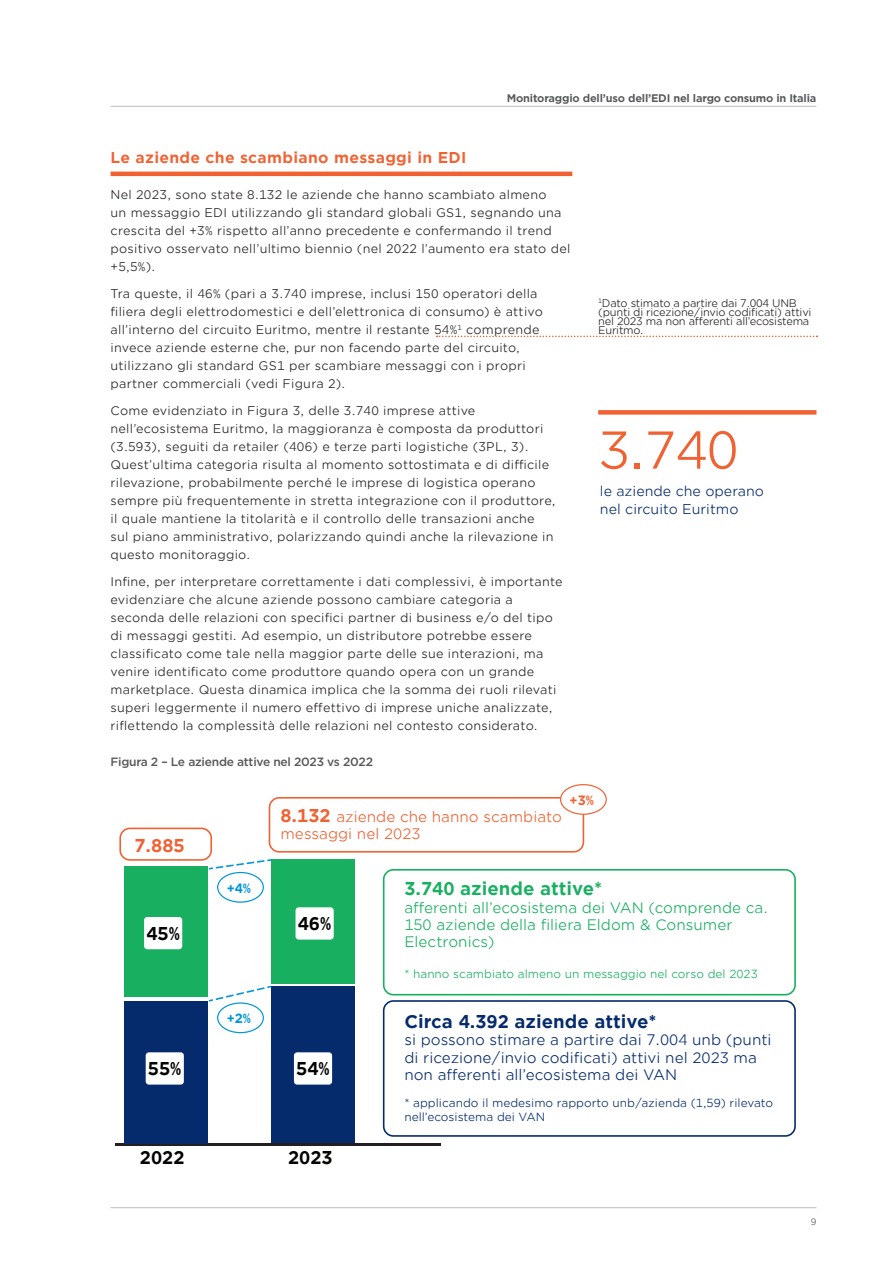
<style>
.page{position:relative;width:893px;height:1263px;background:#fff}
.page>*{position:absolute;margin:0;border:0;box-sizing:border-box;transform-origin:0 0}
._20_Call_Out_With_Rule__10pt__Baseline_Al{font:51px "Gotham Office";color:#f16232}
.t1{font:700 17.7px "Gotham Office";color:#052b6c}
.t2{font:700 17.7px "Gotham Office";color:#040503}
.t3{font:700 17.7px "Gotham Office";color:#18b060}
.t4{font:700 17.7px "Gotham Office";color:#f16232}
._14_Subhead_1_With_Rule__11pt__Baseline_A{font:700 15px "Gotham Office";letter-spacing:.02em;color:#f16232}
.t5{font:14.55px/17.4px "Gotham Office";color:#052b6c}
.t6{font:14.55px/17.4px "Gotham Office";color:#18b060}
.t7{font:14.55px/17.4px "Gotham Office";color:#f16232}
._18_Call_Out_Headline__13pt__Baseline_Ali{font:13.5px/18px "Gotham Office";color:#052b6c}
.t8{font:700 12.9px "Gotham Office";color:#0095d9}
.t9{font:700 12.9px "Gotham Office";color:#f16232}
._17_Bulleted_List__8pt__Baseline_Align{font:12px/18px "Gotham Office";letter-spacing:.02em;color:#231f20}
._19_Call_Out__10pt__Baseline_Align{font:500 12px "Gotham";letter-spacing:-.02em;color:#57585a}
.t10{font:11.25px/13.5px "Gotham Office";color:#052b6c}
.t11{font:11.25px "Gotham Office";color:#18b060}
._17_Bulleted_List__8pt__Baseline_Align-2{font:10.5px/9px "Gotham Office";letter-spacing:-.02em;color:#231f20}
.t12{font:700 10.5px "Gotham Office";letter-spacing:-.02em;color:#57585a}
.t13{font:9px "Gotham Office";color:#57585a}
.s1{font-weight:700;font-size:17.7px}
</style>
<div class="page">
<hr style="left:111px;top:106px;width:705px;height:1px;background:#bcbdc0">
<hr style="left:111px;top:1207px;width:705px;height:1px;background:#bcbdc0">
<hr style="left:111px;top:172px;width:461px;height:4px;background:#f16232">
<div style="left:598px;top:410px;width:218px;height:5px;background:#f16232"></div>
<svg style="left:437px;top:336px;width:380px;height:1px"></svg>
<div style="left:383px;top:869px;width:413px;height:126px;border:2px solid #18b060;border-radius:10px"></div>
<div style="left:383px;top:1000px;width:413px;height:137px;border:2px solid #052b6c;border-radius:10px"></div>
<div style="left:269px;top:797px;width:315px;height:55px;border:2px solid #f16232;border-radius:10px"></div>
<div style="left:561px;top:785px;width:45px;height:29px;background:#fff;border-radius:50%"></div>
<div style="left:560px;top:784px;width:47px;height:31px;border:1px solid #f16232;border-radius:50%"></div>
<div style="left:119px;top:827px;width:93px;height:34px;border:2px solid #f16232;border-radius:10px"></div>
<hr style="left:115px;top:1143px;width:325px;height:3px;background:#231f20">
<div style="left:124px;top:1001px;width:83px;height:142px;background:#052b6c"></div>
<div style="left:271px;top:986px;width:84px;height:157px;background:#052b6c"></div>
<div style="left:146px;top:1052px;width:38px;height:32px;background:#fff;border-radius:3px"></div>
<div style="left:294px;top:1052px;width:38px;height:32px;background:#fff;border-radius:3px"></div>
<div style="left:124px;top:867px;width:83px;height:130px;background:#18b060"></div>
<div style="left:271px;top:860px;width:84px;height:124px;background:#18b060"></div>
<div style="left:144px;top:917px;width:38px;height:32px;background:#fff;border-radius:3px"></div>
<div style="left:296px;top:907px;width:38px;height:32px;background:#fff;border-radius:3px"></div>
<svg style="left:207px;top:984px;width:65px;height:19px"></svg>
<svg style="left:207px;top:858px;width:66px;height:12px"></svg>
<div style="left:217px;top:872px;width:47px;height:31px;border:1px solid #0095d9;border-radius:50%"></div>
<div style="left:217px;top:1002px;width:47px;height:31px;border:1px solid #0095d9;border-radius:50%"></div>
<p class="t12" style="left:507px;top:91px;width:311px">Monitoraggio dell’uso dell’EDI nel largo consumo in Italia</p>
<p class="_14_Subhead_1_With_Rule__11pt__Baseline_A" style="left:111px;top:147px;width:357px">Le aziende che scambiano messaggi in EDI</p>
<p class="_17_Bulleted_List__8pt__Baseline_Align" style="left:111px;top:185px;width:461px">Nel 2023, sono state 8.132 le aziende che hanno scambiato almeno<br>un messaggio EDI utilizzando gli standard globali GS1, segnando una crescita del +3% rispetto all’anno precedente e confermando il trend positivo osservato nell’ultimo biennio (nel 2022 l’aumento era stato del +5,5%).</p>
<p class="_17_Bulleted_List__8pt__Baseline_Align" style="left:111px;top:284px;width:434px">Tra queste, il 46% (pari a 3.740 imprese, inclusi 150 operatori della filiera degli elettrodomestici e dell’elettronica di consumo) è attivo all’interno del circuito Euritmo, mentre il restante 54%<sup>1</sup> comprende invece aziende esterne che, pur non facendo parte del circuito, utilizzano gli standard GS1 per scambiare messaggi con i propri partner commerciali (vedi Figura 2).</p>
<p class="_17_Bulleted_List__8pt__Baseline_Align" style="left:111px;top:401px;width:447px">Come evidenziato in Figura 3, delle 3.740 imprese attive nell’ecosistema Euritmo, la maggioranza è composta da produttori (3.593), seguiti da retailer (406) e terze parti logistiche (3PL, 3).<br>Quest’ultima categoria risulta al momento sottostimata e di difficile rilevazione, probabilmente perché le imprese di logistica operano sempre più frequentemente in stretta integrazione con il produttore, il quale mantiene la titolarità e il controllo delle transazioni anche<br>sul piano amministrativo, polarizzando quindi anche la rilevazione in questo monitoraggio.</p>
<p class="_17_Bulleted_List__8pt__Baseline_Align" style="left:111px;top:572px;width:454px">Infine, per interpretare correttamente i dati complessivi, è importante evidenziare che alcune aziende possono cambiare categoria a seconda delle relazioni con specifici partner di business e/o del tipo di messaggi gestiti. Ad esempio, un distributore potrebbe essere classificato come tale nella maggior parte delle sue interazioni, ma venire identificato come produttore quando opera con un grande marketplace. Questa dinamica implica che la somma dei ruoli rilevati superi leggermente il numero effettivo di imprese uniche analizzate, riflettendo la complessità delle relazioni nel contesto considerato.</p>
<p class="_19_Call_Out__10pt__Baseline_Align" style="left:111px;top:753px;width:264px">Figura 2 – Le aziende attive nel 2023 vs 2022</p>
<p class="_17_Bulleted_List__8pt__Baseline_Align-2" style="left:598px;top:298px;width:215px"><sup>1</sup>Dato stimato a partire dai 7.004 UNB (punti di ricezione/invio codificati) attivi nel 2023 ma non afferenti all’ecosistema Euritmo.</p>
<p class="_20_Call_Out_With_Rule__10pt__Baseline_Al" style="left:598px;top:416px;width:142px">3.740</p>
<p class="_18_Call_Out_Headline__13pt__Baseline_Ali" style="left:600px;top:481px;width:165px">le aziende che operano nel circuito Euritmo</p>
<p class="t4" style="left:134px;top:833px;width:52px">7.885</p>
<p class="t7" style="left:280px;top:807px;width:283px"><span class="s1">8.132</span> aziende che hanno scambiato messaggi nel 2023</p>
<p class="t9" style="left:570px;top:791px;width:26px">+3%</p>
<p class="t2" style="left:146px;top:921px;width:35px">45%</p>
<p class="t8" style="left:227px;top:879px;width:26px">+4%</p>
<p class="t8" style="left:227px;top:1009px;width:26px">+2%</p>
<p class="t2" style="left:298px;top:911px;width:35px">46%</p>
<p class="t2" style="left:148px;top:1056px;width:35px">55%</p>
<p class="t2" style="left:296px;top:1056px;width:35px">54%</p>
<p class="t2" style="left:140px;top:1145px;width:46px">2022</p>
<p class="t2" style="left:288px;top:1145px;width:46px">2023</p>
<p class="t3" style="left:404px;top:876px;width:199px">3.740 aziende attive*</p>
<p class="t6" style="left:404px;top:898px;width:365px">afferenti all’ecosistema dei VAN (comprende ca.<br>150 aziende della filiera Eldom &amp; Consumer<br>Electronics)</p>
<p class="t11" style="left:404px;top:967px;width:355px">* hanno scambiato almeno un messaggio nel corso del 2023</p>
<p class="t1" style="left:404px;top:1009px;width:254px">Circa 4.392 aziende attive*</p>
<p class="t5" style="left:404px;top:1031px;width:369px">si possono stimare a partire dai 7.004 unb (punti di ricezione/invio codificati) attivi nel 2023 ma non afferenti all’ecosistema dei VAN</p>
<p class="t10" style="left:404px;top:1096px;width:370px">* applicando il medesimo rapporto unb/azienda (1,59) rilevato nell’ecosistema dei VAN</p>
<p class="t13" style="left:811px;top:1215px;width:7px">9</p>
</div>
